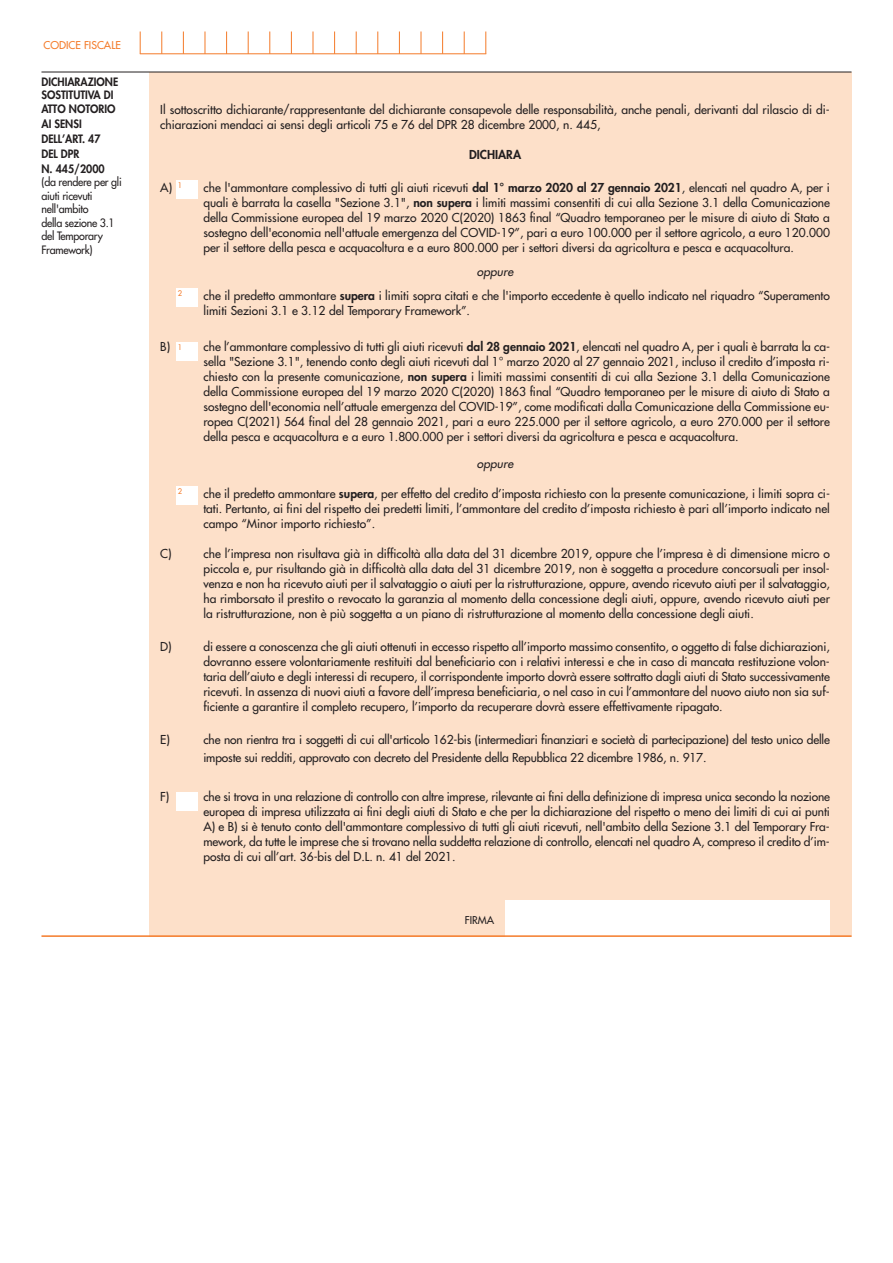
<style>
.page{position:relative;width:893px;height:1263px;background:#fff}
.page>*{position:absolute;margin:0;border:0;box-sizing:border-box;transform-origin:0 0}
.t1{font:12px/15px "Futura";color:#231f20;text-align:justify}
.t2{font:800 12px "Futura";color:#231f20}
.t3{font:italic 12px "Futura";color:#231f20}
.t4{font:11.25px/13.5px "Futura";letter-spacing:-.025em;color:#231f20;scale:.95 1}
.t5{font:800 11.25px/15px "Futura";color:#231f20;scale:.95 1}
.t6{font:10.5px "Futura";color:#f47b2a}
.t7{font:10.5px "Futura";color:#231f20}
.t8{font:7.5px "Futura";color:#f47b2a}
.s1{font-weight:800}
.s2{font-style:italic}
</style>
<div class="page">
<div style="left:149px;top:72px;width:702px;height:864px;background:#fde0c9"></div>
<hr style="left:41px;top:72px;width:810px;height:1px;background:#231f20">
<div style="left:506px;top:900px;width:324px;height:36px;background:#fff"></div>
<div style="left:176px;top:180px;width:22px;height:18px;background:#fff"></div>
<div style="left:176px;top:288px;width:22px;height:18px;background:#fff"></div>
<div style="left:176px;top:342px;width:22px;height:18px;background:#fff"></div>
<div style="left:176px;top:486px;width:22px;height:18px;background:#fff"></div>
<div style="left:176px;top:792px;width:22px;height:18px;background:#fff"></div>
<svg style="left:485px;top:32px;width:1px;height:21px"></svg>
<svg style="left:464px;top:32px;width:1px;height:21px"></svg>
<svg style="left:442px;top:32px;width:1px;height:21px"></svg>
<svg style="left:421px;top:32px;width:1px;height:21px"></svg>
<svg style="left:399px;top:32px;width:1px;height:21px"></svg>
<svg style="left:377px;top:32px;width:1px;height:21px"></svg>
<svg style="left:356px;top:32px;width:1px;height:21px"></svg>
<svg style="left:334px;top:32px;width:1px;height:21px"></svg>
<svg style="left:313px;top:32px;width:1px;height:21px"></svg>
<svg style="left:205px;top:32px;width:1px;height:21px"></svg>
<svg style="left:226px;top:32px;width:1px;height:21px"></svg>
<svg style="left:248px;top:32px;width:1px;height:21px"></svg>
<svg style="left:269px;top:32px;width:1px;height:21px"></svg>
<svg style="left:291px;top:32px;width:1px;height:21px"></svg>
<svg style="left:183px;top:32px;width:1px;height:21px"></svg>
<svg style="left:161px;top:32px;width:1px;height:21px"></svg>
<svg style="left:140px;top:32px;width:1px;height:21px"></svg>
<hr style="left:140px;top:53px;width:346px;height:1px;background:#f47b2a">
<hr style="left:41px;top:935px;width:810px;height:2px;background:#f47b2a">
<p class="t6" style="left:44px;top:40px;width:79px">CODICE FISCALE</p>
<p class="t5" style="left:41px;top:76px;width:82px;line-height:13.5px">DICHIARAZIONE<br>SOSTITUTIVA DI<br>ATTO NOTORIO</p>
<p class="t5" style="left:41px;top:117px;width:68px">AI SENSI<br>DELL’ART. 47<br>DEL DPR<br>N. 445/2000</p>
<p class="t4" style="left:41px;top:176px;width:86px">(da rendere per gli aiuti ricevuti nell'ambito<br>della sezione 3.1 del Temporary<br>Framework)</p>
<p class="t1" style="left:160px;top:102px;width:671px">Il sottoscritto dichiarante/rappresentante del dichiarante consapevole delle responsabilità, anche penali, derivanti dal rilascio di di&shy;chiarazioni mendaci ai sensi degli articoli 75 e 76 del DPR 28 dicembre 2000, n. 445,</p>
<p class="t2" style="left:469px;top:148px;width:53px">DICHIARA</p>
<p class="t1" style="left:160px;top:180px;width:13px">A)</p>
<p class="t1" style="left:203px;top:180px;width:628px">che l'ammontare complessivo di tutti gli aiuti ricevuti <span class="s1">dal 1° marzo 2020 al 27 gennaio 2021</span>, elencati nel quadro A, per i quali è barrata la casella "Sezione 3.1", <span class="s1">non supera</span> i limiti massimi consentiti di cui alla Sezione 3.1 della Comunicazione della Commissione europea del 19 marzo 2020 C(2020) 1863 final “Quadro temporaneo per le misure di aiuto di Stato a sostegno dell'economia nell'attuale emergenza del COVID-19”, pari a euro 100.000 per il settore agricolo, a euro 120.000 per il settore della pesca e acquacoltura e a euro 800.000 per i settori diversi da agricoltura e pesca e acquacoltura.</p>
<p class="t1" style="left:203px;top:260px;width:628px;line-height:24px;text-indent:273px"><span class="s2">oppure<br></span>che il predetto ammontare <span class="s1">supera</span> i limiti sopra citati e che l'importo eccedente è quello indicato nel riquadro “Superamento</p>
<p class="t1" style="left:203px;top:303px;width:268px">limiti Sezioni 3.1 e 3.12 del Temporary Framework”.</p>
<p class="t1" style="left:160px;top:339px;width:11px">B)</p>
<p class="t1" style="left:203px;top:339px;width:628px">che l’ammontare complessivo di tutti gli aiuti ricevuti <span class="s1">dal 28 gennaio 2021</span>, elencati nel quadro A, per i quali è barrata la ca&shy;sella "Sezione 3.1", tenendo conto degli aiuti ricevuti dal 1° marzo 2020 al 27 gennaio 2021, incluso il credito d’imposta ri&shy;chiesto con la presente comunicazione, <span class="s1">non supera</span> i limiti massimi consentiti di cui alla Sezione 3.1 della Comunicazione della Commissione europea del 19 marzo 2020 C(2020) 1863 final “Quadro temporaneo per le misure di aiuto di Stato a sostegno dell'economia nell’attuale emergenza del COVID-19”, come modificati dalla Comunicazione della Commissione eu&shy;ropea C(2021) 564 final del 28 gennaio 2021, pari a euro 225.000 per il settore agricolo, a euro 270.000 per il settore della pesca e acquacoltura e a euro 1.800.000 per i settori diversi da agricoltura e pesca e acquacoltura.</p>
<p class="t3" style="left:477px;top:457px;width:40px">oppure</p>
<p class="t1" style="left:203px;top:486px;width:628px">che il predetto ammontare <span class="s1">supera</span>, per effetto del credito d’imposta richiesto con la presente comunicazione, i limiti sopra ci&shy;tati. Pertanto, ai fini del rispetto dei predetti limiti, l’ammontare del credito d’imposta richiesto è pari all’importo indicato nel campo “Minor importo richiesto”.</p>
<p class="t1" style="left:160px;top:546px;width:13px">C)</p>
<p class="t1" style="left:203px;top:546px;width:628px">che l’impresa non risultava già in difficoltà alla data del 31 dicembre 2019, oppure che l’impresa è di dimensione micro o piccola e, pur risultando già in difficoltà alla data del 31 dicembre 2019, non è soggetta a procedure concorsuali per insol&shy;venza e non ha ricevuto aiuti per il salvataggio o aiuti per la ristrutturazione, oppure, avendo ricevuto aiuti per il salvataggio, ha rimborsato il prestito o revocato la garanzia al momento della concessione degli aiuti, oppure, avendo ricevuto aiuti per la ristrutturazione, non è più soggetta a un piano di ristrutturazione al momento della concessione degli aiuti.</p>
<p class="t1" style="left:160px;top:639px;width:13px">D)</p>
<p class="t1" style="left:203px;top:639px;width:628px">di essere a conoscenza che gli aiuti ottenuti in eccesso rispetto all’importo massimo consentito, o oggetto di false dichiarazioni, dovranno essere volontariamente restituiti dal beneficiario con i relativi interessi e che in caso di mancata restituzione volon&shy;taria dell’aiuto e degli interessi di recupero, il corrispondente importo dovrà essere sottratto dagli aiuti di Stato successivamente ricevuti. In assenza di nuovi aiuti a favore dell’impresa beneficiaria, o nel caso in cui l’ammontare del nuovo aiuto non sia suf&shy;ficiente a garantire il completo recupero, l’importo da recuperare dovrà essere effettivamente ripagato.</p>
<p class="t1" style="left:160px;top:732px;width:11px">E)</p>
<p class="t1" style="left:203px;top:731px;width:628px;line-height:18px">che non rientra tra i soggetti di cui all'articolo 162-bis (intermediari finanziari e società di partecipazione) del testo unico delle imposte sui redditi, approvato con decreto del Presidente della Repubblica 22 dicembre 1986, n. 917.</p>
<p class="t1" style="left:160px;top:789px;width:11px">F)</p>
<p class="t1" style="left:203px;top:789px;width:628px">che si trova in una relazione di controllo con altre imprese, rilevante ai fini della definizione di impresa unica secondo la nozione europea di impresa utilizzata ai fini degli aiuti di Stato e che per la dichiarazione del rispetto o meno dei limiti di cui ai punti A) e B) si è tenuto conto dell'ammontare complessivo di tutti gli aiuti ricevuti, nell'ambito della Sezione 3.1 del Temporary Fra&shy;mework, da tutte le imprese che si trovano nella suddetta relazione di controllo, elencati nel quadro A, compreso il credito d’im&shy;posta di cui all’art. 36-bis del D.L. n. 41 del 2021.</p>
<p class="t8" style="left:178px;top:182px;width:6px">1</p>
<p class="t8" style="left:178px;top:290px;width:6px">2</p>
<p class="t8" style="left:178px;top:344px;width:6px">1</p>
<p class="t8" style="left:178px;top:488px;width:6px">2</p>
<p class="t7" style="left:465px;top:915px;width:31px">FIRMA</p>
</div>
